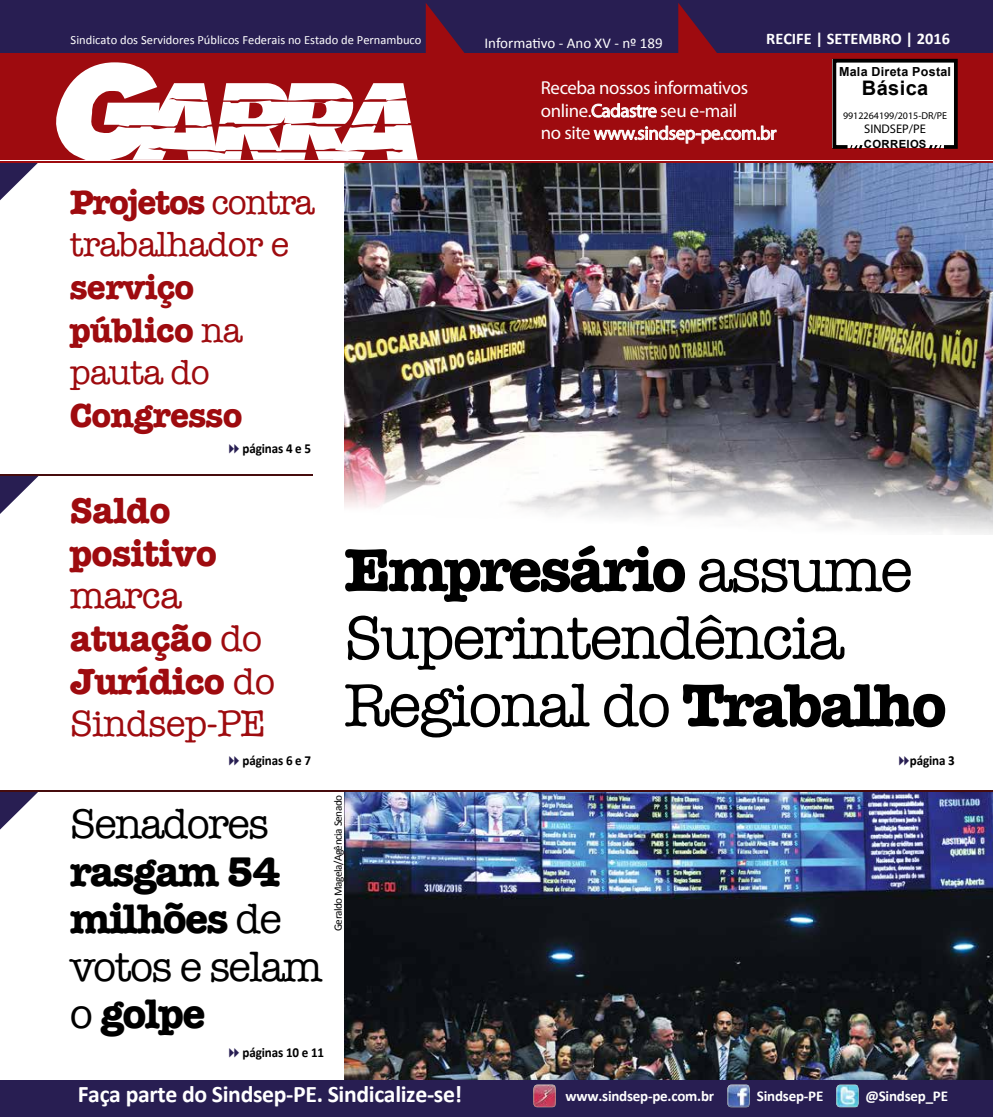
<style>
.page{position:relative;width:993px;height:1117px;background:#fff}
.page>*{position:absolute;margin:0;border:0;box-sizing:border-box;transform-origin:0 0}
.t1{font:62.5px/67.5px "American Typewriter";letter-spacing:-.035em;color:#000}
.t2{font:700 42.5px/47.5px "American Typewriter";letter-spacing:-.04em;color:#000}
.t3{font:42.5px "American Typewriter";letter-spacing:-.04em;color:#000}
.t4{font:37.5px/42.5px "American Typewriter";letter-spacing:-.02em;color:#9e0b0f}
.t5{font:700 37.5px/42.5px "American Typewriter";letter-spacing:-.02em;color:#9e0b0f}
.t6{font:700 35px/42.5px "American Typewriter";letter-spacing:-.02em;color:#9e0b0f}
.t7{font:35px/42.5px "American Typewriter";letter-spacing:-.02em;color:#9e0b0f}
.t8{font:700 23.75px "Calibri";letter-spacing:-.015em;color:#fff}
.t9{font:700 20px "Arial";letter-spacing:.02em;color:#000}
.t10{font:500 18.75px/22.5px "Amer Typewriter IT Cby BT";letter-spacing:-.02em;color:#fff}
.t11{font:700 16.25px "Calibri";letter-spacing:-.005em;color:#fff}
.t12{font:700 15px "Calibri";letter-spacing:-.015em;color:#fff}
.t13{font:15px "Calibri";color:#fff}
.t14{font:700 13.75px "Calibri";letter-spacing:-.01em;color:#000;scale:.95 1}
.t15{font:12.5px "Calibri";color:#fff}
.t16{font:700 12.5px "Arial";letter-spacing:.02em;color:#000}
.t17{font:12.5px "Myriad Pro";color:#000}
.t18{font:11.25px "Calibri";letter-spacing:-.04em;color:#000}
.t19{font:700 11.25px "Arial";letter-spacing:.055em;color:#000}
.t20{font:10px "Myriad Pro";color:#000}
.s1{font-weight:700}
.s2{font-weight:400}
</style>
<div class="page">
<img style="left:345px;top:791px;width:647px;height:289px">
<svg style="left:0;top:163px;width:38px;height:37px"></svg>
<div style="left:0;top:13px;width:992px;height:147px;background:#9e0b0f"></div>
<div style="left:0;top:0;width:992px;height:53px;background:#281e52"></div>
<svg style="left:832px;top:59px;width:125px;height:90px;background:#e4e2e2"></svg>
<svg style="left:425px;top:3px;width:40px;height:50px"></svg>
<svg style="left:678px;top:3px;width:39px;height:50px"></svg>
<svg style="left:53px;top:62px;width:364px;height:102px"></svg>
<div style="left:0;top:1080px;width:992px;height:36px;background:#281e52"></div>
<hr style="left:0;top:162px;width:992px;height:1px;background:#9e0b0f">
<svg style="left:591px;top:103px;width:185px;height:41px"></svg>
<img style="left:836px;top:1084px;width:22px;height:22px">
<img style="left:533px;top:1084px;width:23px;height:22px">
<img style="left:727px;top:1084px;width:22px;height:22px">
<svg style="left:0;top:791px;width:40px;height:38px"></svg>
<hr style="left:0;top:790px;width:992px;height:1px;background:#460c0d">
<svg style="left:0;top:476px;width:39px;height:38px"></svg>
<hr style="left:0;top:474px;width:312px;height:2px;background:#460c0d">
<img style="left:345px;top:164px;width:647px;height:370px">
<p class="t15" style="left:71px;top:32px;width:352px">Sindicato dos Servidores Públicos Federais no Estado de Pernambuco</p>
<p class="t11" style="left:766px;top:28px;width:185px">RECIFE | SETEMBRO | 2016</p>
<p class="t13" style="left:484px;top:34px;width:180px">Informativo - Ano XV - nº 189</p>
<p class="t10" style="left:540px;top:77px;width:237px">Receba nossos informativos online.Cadastre seu e-mail<br>no site www.sindsep-pe.com.br</p>
<p class="t16" style="left:838px;top:63px;width:113px">Mala Direta Postal</p>
<p class="t9" style="left:861px;top:74px;width:68px">Básica</p>
<p class="t20" style="left:842px;top:109px;width:106px">9912264199/2015-DR/PE</p>
<p class="t17" style="left:863px;top:121px;width:63px">SINDSEP/PE</p>
<p class="t19" style="left:863px;top:136px;width:64px">CORREIOS</p>
<h3 class="t7" style="left:70px;top:180px;width:246px"><span class="s1">Projetos</span> contra trabalhador e</h3>
<h3 class="t6" style="left:70px;top:264px;width:174px">serviço público <span class="s2">na pauta do</span></h3>
<h3 class="t6" style="left:70px;top:392px;width:174px">Congresso</h3>
<p class="t14" style="left:242px;top:439px;width:74px">páginas 4 e 5</p>
<h3 class="t5" style="left:70px;top:487px;width:148px">Saldo positivo</h3>
<h3 class="t4" style="left:70px;top:573px;width:207px">marca <span class="s1">atuação</span> do<br><span class="s1">Jurídico</span> do<br>Sindsep-PE</h3>
<p class="t14" style="left:242px;top:751px;width:74px">páginas 6 e 7</p>
<h1 class="t1" style="left:344px;top:534px;width:604px"><span class="s1">Empresário</span> assume<br>Superintendência<br>Regional do <span class="s1">Trabalho</span></h1>
<p class="t14" style="left:909px;top:751px;width:49px">página 3</p>
<h2 class="t3" style="left:70px;top:791px;width:201px">Senadores</h2>
<h2 class="t2" style="left:70px;top:845px;width:254px">rasgam 54 milhões <span class="s2">de votos e selam o</span> golpe</h2>
<p class="t14" style="left:242px;top:1043px;width:87px">páginas 10 e 11</p>
<p class="t18" style="left:331px;top:930px;width:138px;rotate:-90deg">Geraldo Magela/Agência Senado</p>
<p class="t8" style="left:78px;top:1078px;width:386px">Faça parte do Sindsep-PE. Sindicalize-se!</p>
<p class="t12" style="left:565px;top:1086px;width:150px">www.sindsep-pe.com.br</p>
<p class="t12" style="left:756px;top:1085px;width:68px">Sindsep-PE</p>
<p class="t12" style="left:865px;top:1086px;width:84px">@Sindsep_PE</p>
</div>
